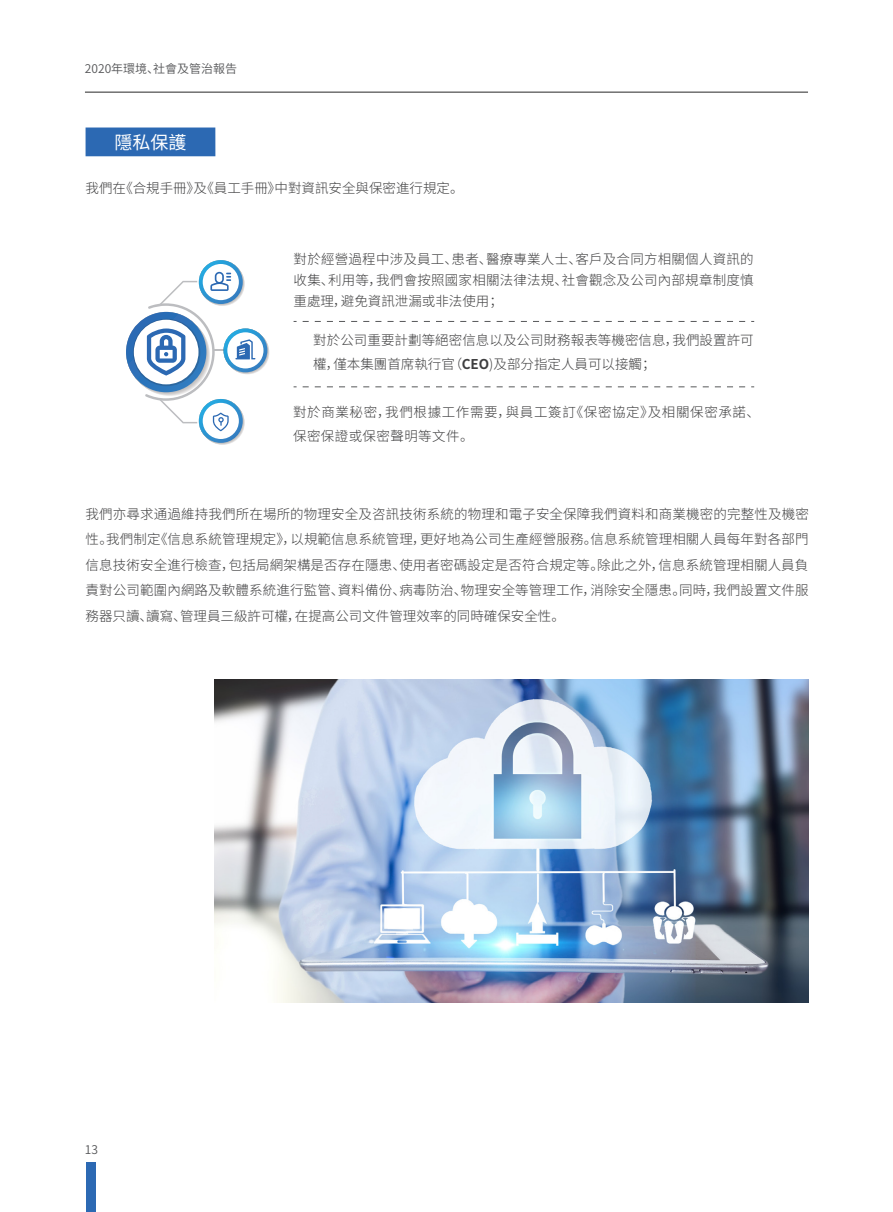
<style>
.page{position:relative;width:893px;height:1212px;background:#fff}
.page>*{position:absolute;margin:0;border:0;box-sizing:border-box;transform-origin:0 0}
.t1{font:18px "Source Han Sans SC";color:#fff}
.t2{font:300 13.5px/25.5px "Source Han Sans SC";letter-spacing:.005em;color:#3e3e3f;text-align:justify}
.t3{font:300 13.5px/24px "Source Han Sans SC";letter-spacing:.045em;color:#3e3e3f}
.t4{font:12px "Source Han Sans SC";color:#57585a}
.s1{font-weight:700}
</style>
<div class="page">
<div style="left:86px;top:127px;width:129px;height:29px;background:#2c69b3"></div>
<svg style="left:126px;top:312px;width:80px;height:80px"></svg>
<div style="left:134px;top:320px;width:64px;height:64px;background:#fff;border-radius:50%"></div>
<svg style="left:226px;top:331px;width:44px;height:43px"></svg>
<svg style="left:225px;top:330px;width:44px;height:44px"></svg>
<div style="left:225px;top:330px;width:43px;height:43px;background:#cac8c8;border-radius:50%"></div>
<svg style="left:224px;top:329px;width:44px;height:44px"></svg>
<svg style="left:223px;top:328px;width:44px;height:44px"></svg>
<div style="left:227px;top:332px;width:36px;height:36px;background:#fff;border-radius:50%"></div>
<div style="left:201px;top:262px;width:44px;height:44px;background:#d8d6d6;border-radius:50%"></div>
<div style="left:200px;top:261px;width:44px;height:44px;background:#b6bec4;border-radius:50%"></div>
<svg style="left:199px;top:260px;width:44px;height:44px"></svg>
<div style="left:203px;top:264px;width:36px;height:36px;background:#fff;border-radius:50%"></div>
<svg style="left:201px;top:401px;width:43px;height:44px"></svg>
<div style="left:200px;top:401px;width:44px;height:43px;background:#d9d7d7;border-radius:50%"></div>
<div style="left:200px;top:400px;width:44px;height:44px;background:#d3d0d0;border-radius:50%"></div>
<svg style="left:200px;top:400px;width:43px;height:44px"></svg>
<svg style="left:199px;top:399px;width:44px;height:44px"></svg>
<div style="left:203px;top:403px;width:36px;height:36px;background:#fff;border-radius:50%"></div>
<svg style="left:303px;top:321px;width:451px;height:1px"></svg>
<svg style="left:303px;top:386px;width:451px;height:1px"></svg>
<img style="left:215px;top:679px;width:594px;height:323px">
<div style="left:86px;top:1162px;width:10px;height:50px;background:#2c69b3"></div>
<hr style="left:85px;top:92px;width:723px;height:1px;background:#3e3e3f">
<svg style="left:145px;top:272px;width:110px;height:159px"></svg>
<p class="t4" style="left:85px;top:62px;width:154px">2020年環境、社會及管治報告</p>
<h1 class="t1" style="left:114px;top:132px;width:73px">隱私保護</h1>
<p class="t2" style="left:86px;top:175px;width:380px">我們在《合規手冊》及《員工手冊》中對資訊安全與保密進行規定。</p>
<p class="t2" style="left:294px;top:249px;width:462px;line-height:21px">對於經營過程中涉及員工、患者、醫療專業人士、客戶及合同方相關個人資訊的收集、利用等，我們會按照國家相關法律法規、社會觀念及公司內部規章制度慎重處理，避免資訊泄漏或非法使用；</p>
<p class="t2" style="left:313px;top:329px;width:442px;line-height:24px">對於公司重要計劃等絕密信息以及公司財務報表等機密信息，我們設置許可權，僅本集團首席執行官（<span class="s1">CEO</span>)及部分指定人員可以接觸；</p>
<p class="t3" style="left:293px;top:400px;width:468px">對於商業秘密，我們根據工作需要，與員工簽訂《保密協定》及相關保密承諾、保密保證或保密聲明等文件。</p>
<p class="t2" style="left:86px;top:501px;width:725px">我們亦尋求通過維持我們所在場所的物理安全及咨訊技術系統的物理和電子安全保障我們資料和商業機密的完整性及機密性。我們制定《信息系統管理規定》，以規範信息系統管理，更好地為公司生產經營服務。信息系統管理相關人員每年對各部門信息技術安全進行檢查，包括局網架構是否存在隱患、使用者密碼設定是否符合規定等。除此之外，信息系統管理相關人員負責對公司範圍內網路及軟體系統進行監管、資料備份、病毒防治、物理安全等管理工作，消除安全隱患。同時，我們設置文件服務器只讀、讀寫、管理員三級許可權，在提高公司文件管理效率的同時確保安全性。</p>
<p class="t4" style="left:85px;top:1142px;width:15px">13</p>
</div>
